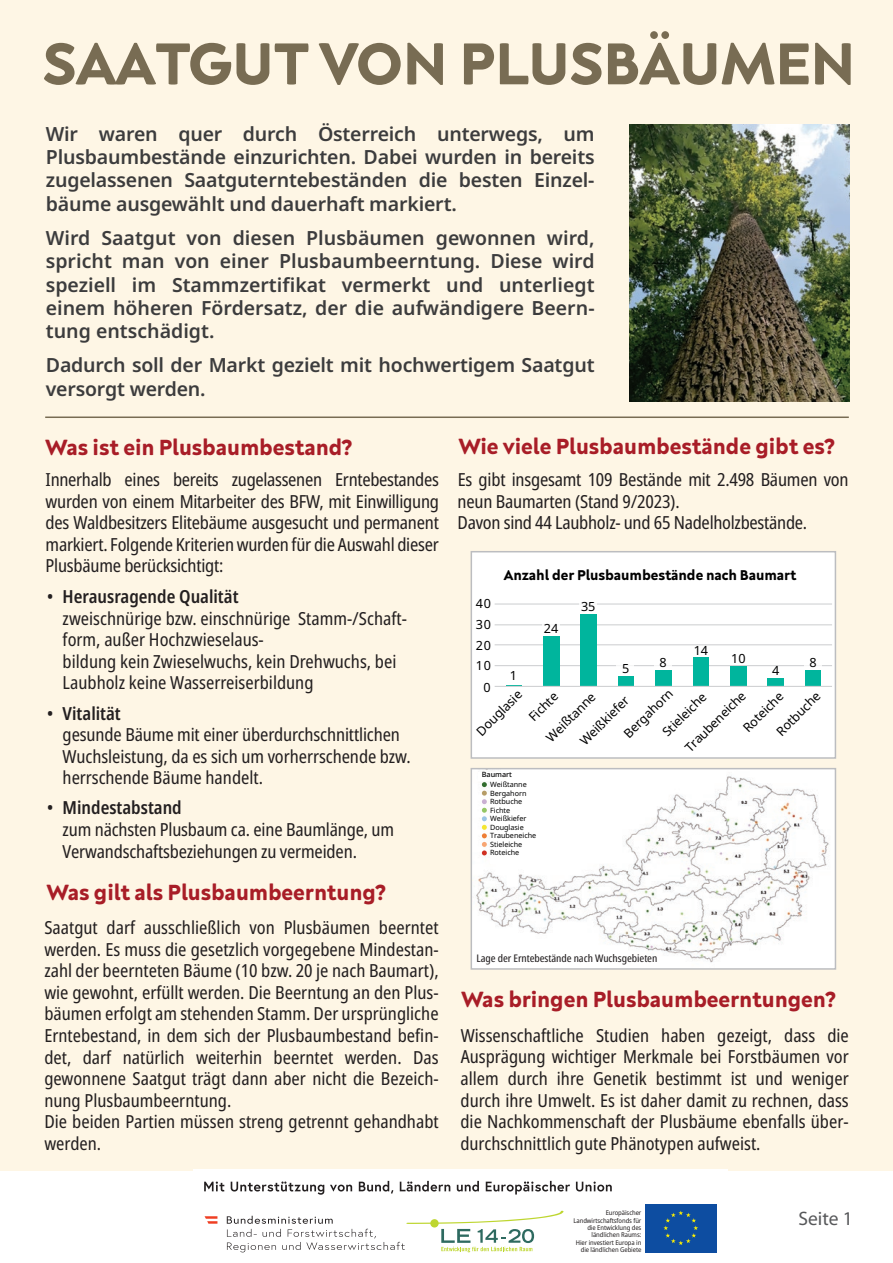
<style>
.page{position:relative;width:893px;height:1263px;background:#fef6e5}
.page>*{position:absolute;margin:0;border:0;box-sizing:border-box;transform-origin:0 0}
.t1{font:700 60.45px "Neufreit";letter-spacing:-.005em;color:#786c53}
.t2{font:700 22.5px "Neufreit";color:#a81d27}
.t3{font:600 19.5px/23.4px "Noto Sans";letter-spacing:-.01em;color:#3c3c3d;text-align:justify}
.t4{font:19.5px "Myriad Pro";color:#57585a}
.t5{font:condensed 18px/21.6px "Noto Sans";color:#231f20}
.t6{font:700 14.55px "Neufreit";color:#000001}
.t7{font:12.6px "Noto Sans";letter-spacing:.02em;color:#000001}
.t8{font:extra-condensed 10.5px "Noto Sans";letter-spacing:-.005em;color:#231f20;scale:1.11 1}
.t9{font:7.2px/8.6px "Noto Sans";letter-spacing:-.005em;color:#000001}
.t10{font:500 7.2px "Noto Sans";letter-spacing:-.005em;color:#000001}
.t11{font:semi-condensed 6.6px/7.4px "Noto Sans";letter-spacing:-.01em;color:#231f20;text-align:right}
.s1{font-weight:600}
</style>
<div class="page">
<div style="left:0;top:1172px;width:893px;height:91px;background:#fff"></div>
<img style="left:629px;top:124px;width:220px;height:277px">
<div style="left:193px;top:1169px;width:534px;height:94px;background:#fff"></div>
<div style="left:645px;top:1204px;width:71px;height:48px;background:#0d4da1"></div>
<svg style="left:663px;top:1211px;width:35px;height:34px"></svg>
<svg style="left:204px;top:1181px;width:21px;height:10px"></svg>
<svg style="left:231px;top:1181px;width:93px;height:14px"></svg>
<svg style="left:330px;top:1184px;width:22px;height:8px"></svg>
<svg style="left:359px;top:1181px;width:34px;height:13px"></svg>
<svg style="left:400px;top:1181px;width:50px;height:10px"></svg>
<svg style="left:457px;top:1181px;width:22px;height:10px"></svg>
<svg style="left:486px;top:1181px;width:84px;height:13px"></svg>
<svg style="left:576px;top:1181px;width:36px;height:10px"></svg>
<svg style="left:227px;top:1210px;width:337px;height:42px"></svg>
<svg style="left:204px;top:1216px;width:14px;height:8px"></svg>
<hr style="left:45px;top:416px;width:804px;height:2px;background:#786c53">
<div style="left:471px;top:551px;width:365px;height:208px;background:#fff;border:2px solid #bcbdc0"></div>
<hr style="left:495px;top:665px;width:337px;height:1px;background:#d1d2d4">
<hr style="left:495px;top:644px;width:337px;height:1px;background:#d1d2d4">
<hr style="left:495px;top:624px;width:337px;height:1px;background:#d1d2d4">
<hr style="left:495px;top:603px;width:337px;height:2px;background:#d1d2d4">
<div style="left:805px;top:670px;width:16px;height:16px;background:#00b59d"></div>
<div style="left:767px;top:678px;width:17px;height:8px;background:#00b59d"></div>
<div style="left:730px;top:666px;width:17px;height:20px;background:#00b59d"></div>
<div style="left:693px;top:657px;width:16px;height:29px;background:#00b59d"></div>
<div style="left:655px;top:670px;width:17px;height:16px;background:#00b59d"></div>
<div style="left:618px;top:676px;width:16px;height:10px;background:#00b59d"></div>
<div style="left:580px;top:614px;width:17px;height:72px;background:#00b59d"></div>
<div style="left:543px;top:636px;width:16px;height:50px;background:#00b59d"></div>
<svg style="left:506px;top:685px;width:15px;height:1px"></svg>
<hr style="left:495px;top:686px;width:337px;height:1px;background:#d1d2d4">
<div style="left:543px;top:623px;width:17px;height:8px;background:#fff"></div>
<div style="left:580px;top:601px;width:17px;height:9px;background:#fff"></div>
<div style="left:617px;top:663px;width:17px;height:8px;background:#fff"></div>
<div style="left:654px;top:660px;width:18px;height:8px;background:#fff"></div>
<div style="left:804px;top:660px;width:17px;height:8px;background:#fff"></div>
<img style="left:474px;top:771px;width:359px;height:196px">
<div style="left:471px;top:768px;width:365px;height:202px;border:2px solid #bcbdc0"></div>
<div style="left:490px;top:781px;width:53px;height:83px;background:#fff"></div>
<div style="left:478px;top:772px;width:23px;height:8px;background:#fff"></div>
<svg style="left:482px;top:782px;width:5px;height:73px"></svg>
<h1 class="t1" style="left:42px;top:28px;width:814px">SAATGUT VON PLUSBÄUMEN</h1>
<p class="t3" style="left:46px;top:122px;width:550px">Wir waren quer durch Österreich unterwegs, um Plusbaumbestände einzurichten. Dabei wurden in bereits zugelassenen Saatguterntebeständen die besten Einzel&shy;bäume ausgewählt und dauerhaft markiert.</p>
<p class="t3" style="left:46px;top:226px;width:550px">Wird Saatgut von diesen Plusbäumen gewonnen wird, spricht man von einer Plusbaumbeerntung. Diese wird speziell im Stammzertifikat vermerkt und unterliegt einem höheren Fördersatz, der die aufwändigere Beern&shy;tung entschädigt.</p>
<p class="t3" style="left:46px;top:354px;width:550px">Dadurch soll der Markt gezielt mit hochwertigem Saatgut versorgt werden.</p>
<p class="t2" style="left:45px;top:434px;width:308px">Was ist ein Plusbaumbestand?</p>
<p class="t5" style="left:46px;top:469px;width:395px;text-align:justify">Innerhalb eines bereits zugelassenen Erntebestandes wurden von einem Mitarbeiter des BFW, mit Einwilligung des Waldbesitzers Elitebäume ausgesucht und permanent markiert. Folgende Kriterien wurden für die Auswahl dieser Plusbäume berücksichtigt:</p>
<p class="t5" style="left:63px;top:586px;width:346px;text-indent:-16px">• <span class="s1">Herausragende Qualität<br></span>zweischnürige bzw. einschnürige Stamm-/Schaft&shy;form, außer Hochzwieselaus-<br>bildung kein Zwieselwuchs, kein Drehwuchs, bei Laubholz keine Wasserreiserbildung</p>
<p class="t5" style="left:63px;top:703px;width:350px;text-indent:-16px">• <span class="s1">Vitalität<br></span>gesunde Bäume mit einer überdurchschnittlichen Wuchsleistung, da es sich um vorherrschende bzw. herrschende Bäume handelt.</p>
<p class="t5" style="left:63px;top:797px;width:333px;text-indent:-16px">• <span class="s1">Mindestabstand<br></span>zum nächsten Plusbaum ca. eine Baumlänge, um<br>Verwandschaftsbeziehungen zu vermeiden.</p>
<p class="t2" style="left:458px;top:433px;width:378px">Wie viele Plusbaumbestände gibt es?</p>
<p class="t5" style="left:457px;top:469px;width:393px">Es gibt insgesamt 109 Bestände mit 2.498 Bäumen von neun Baumarten (Stand 9/2023).<br>Davon sind 44 Laubholz- und 65 Nadelholzbestände.</p>
<p class="t6" style="left:504px;top:566px;width:294px">Anzahl der Plusbaumbestände nach Baumart</p>
<p class="t7" style="left:476px;top:594px;width:16px">40</p>
<p class="t7" style="left:581px;top:598px;width:16px">35</p>
<p class="t7" style="left:476px;top:615px;width:16px">30</p>
<p class="t7" style="left:544px;top:619px;width:16px">24</p>
<p class="t7" style="left:476px;top:636px;width:16px">20</p>
<p class="t7" style="left:694px;top:641px;width:16px">14</p>
<p class="t7" style="left:731px;top:649px;width:16px">10</p>
<p class="t7" style="left:660px;top:654px;width:9px">8</p>
<p class="t7" style="left:810px;top:654px;width:9px">8</p>
<p class="t7" style="left:476px;top:657px;width:16px">10</p>
<p class="t7" style="left:622px;top:659px;width:9px">5</p>
<p class="t7" style="left:772px;top:662px;width:9px">4</p>
<p class="t7" style="left:510px;top:667px;width:9px">1</p>
<p class="t7" style="left:484px;top:678px;width:9px">0</p>
<p class="t7" style="left:620px;top:729px;width:65px;rotate:-45deg">Bergahorn</p>
<p class="t7" style="left:472px;top:727px;width:60px;rotate:-45deg">Douglasie</p>
<p class="t7" style="left:525px;top:713px;width:36px;rotate:-45deg">Fichte</p>
<p class="t7" style="left:681px;top:743px;width:81px;rotate:-45deg">Traubeneiche</p>
<p class="t7" style="left:772px;top:727px;width:58px;rotate:-45deg">Rotbuche</p>
<p class="t7" style="left:739px;top:724px;width:52px;rotate:-45deg">Roteiche</p>
<p class="t7" style="left:542px;top:733px;width:65px;rotate:-45deg">Weißtanne</p>
<p class="t7" style="left:658px;top:728px;width:57px;rotate:-45deg">Stieleiche</p>
<p class="t7" style="left:576px;top:737px;width:65px;rotate:-45deg">Weißkiefer</p>
<p class="t10" style="left:482px;top:769px;width:32px">Baumart</p>
<p class="t9" style="left:490px;top:780px;width:48px">Weißtanne<br>Bergahorn<br>Rotbuche<br>Fichte<br>Weißkiefer<br>Douglasie<br>Traubeneiche<br>Stieleiche<br>Roteiche</p>
<p class="t2" style="left:47px;top:879px;width:341px">Was gilt als Plusbaumbeerntung?</p>
<p class="t5" style="left:44px;top:917px;width:396px">Saatgut darf ausschließlich von Plusbäumen beerntet werden. Es muss die gesetzlich vorgegebene Mindestan&shy;zahl der beernteten Bäume (10 bzw. 20 je nach Baumart), wie gewohnt, erfüllt werden. Die Beerntung an den Plus&shy;bäumen erfolgt am stehenden Stamm. Der ursprüngliche Erntebestand, in dem sich der Plusbaumbestand befin&shy;det, darf natürlich weiterhin beerntet werden. Das gewonnene Saatgut trägt dann aber nicht die Bezeich&shy;nung Plusbaumbeerntung.<br>Die beiden Partien müssen streng getrennt gehandhabt werden.</p>
<p class="t8" style="left:476px;top:951px;width:165px">Lage der Erntebestände nach Wuchsgebieten</p>
<p class="t2" style="left:461px;top:986px;width:376px">Was bringen Plusbaumbeerntungen?</p>
<p class="t5" style="left:460px;top:1025px;width:390px;text-align:justify">Wissenschaftliche Studien haben gezeigt, dass die Ausprägung wichtiger Merkmale bei Forstbäumen vor allem durch ihre Genetik bestimmt ist und weniger durch ihre Umwelt. Es ist daher damit zu rechnen, dass die Nachkommenschaft der Plusbäume ebenfalls über&shy;durchschnittlich gute Phänotypen aufweist.</p>
<p class="t11" style="left:573px;top:1209px;width:69px">Europäischer<br>Landwirtschaftsfonds für die Entwicklung des ländlichen Raums:<br>Hier investiert Europa in die ländlichen Gebiete</p>
<p class="t4" style="left:798px;top:1206px;width:56px">Seite 1</p>
</div>
